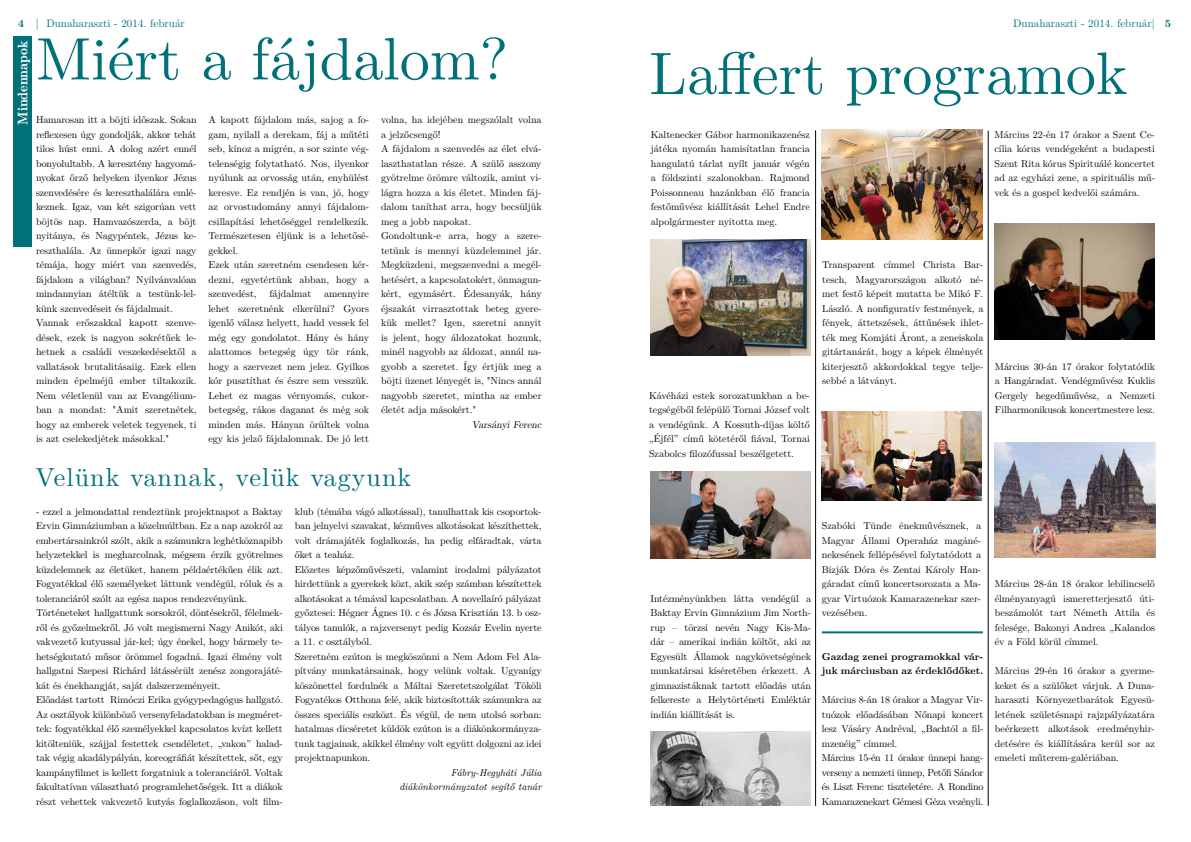
<style>
.page{position:relative;width:1191px;height:842px;background:#fff}
.page>*{position:absolute;margin:0;border:0;box-sizing:border-box;transform-origin:0 0}
.t1{font:60px "LM Roman 10";color:#007079}
.t2{font:26px "LM Roman 10";letter-spacing:.04em;color:#007079}
.t3{font:14px "LM Roman Demi 10";color:#fff}
.t4{font:11px "LM Roman 10";color:#007079}
.t5{font:10px/14.5px "LM Roman 10";letter-spacing:-.01em;color:#000;text-align:justify}
.t6{font:10px/14.5px "LM Roman 10";letter-spacing:-.03em;color:#000}
.t7{font:700 10px/14.5px "LM Roman 10";color:#000}
.t8{font:italic 10px/14.5px "LM Roman 10";color:#000;text-align:right}
.t9{font:10px "LM Roman Slant 10";color:#000}
.s1{font-weight:700}
</style>
<div class="page">
<img style="left:821px;top:129px;width:161px;height:111px">
<img style="left:651px;top:731px;width:159px;height:75px">
<img style="left:650px;top:240px;width:160px;height:116px">
<img style="left:995px;top:223px;width:160px;height:117px">
<img style="left:821px;top:412px;width:160px;height:88px">
<img style="left:650px;top:471px;width:160px;height:88px">
<img style="left:995px;top:442px;width:160px;height:115px">
<div style="left:13px;top:36px;width:18px;height:211px;background:#007079"></div>
<hr style="left:815px;top:130px;width:1px;height:676px;background:#000">
<hr style="left:988px;top:131px;width:1px;height:675px;background:#000">
<hr style="left:821px;top:631px;width:161px;height:2px;background:#007079">
<p class="t4" style="left:18px;top:15px;width:168px"><span class="s1">4</span> | Dunaharaszti - 2014. február</p>
<p class="t4" style="left:1013px;top:14px;width:160px">Dunaharaszti - 2014. február| <span class="s1">5</span></p>
<h1 class="t1" style="left:36px;top:12px;width:473px">Miért a fájdalom?</h1>
<h3 class="t3" style="left:11px;top:125px;width:86px;rotate:-90deg">Mindennapok</h3>
<p class="t5" style="left:36px;top:112px;width:162px;text-align:left">Hamarosan itt a böjti időszak. Sokan reflexesen úgy gondolják, akkor tehát tilos húst enni. A dolog azért ennél bonyolultabb. A keresztény hagyomá&shy;nyokat őrző helyeken ilyenkor Jézus szenvedésére és kereszthalálára emlé&shy;keznek. Igaz, van két szigorúan vett böjtös nap. Hamvazószerda, a böjt nyitánya, és Nagypéntek, Jézus ke&shy;reszthalála. Az ünnepkör igazi nagy témája, hogy miért van szenvedés, fájdalom a világban? Nyilvánvalóan mindannyian átéltük a testünk-lel&shy;künk szenvedéseit és fájdalmait.<br>Vannak erőszakkal kapott szenve&shy;dések, ezek is nagyon sokrétűek le&shy;hetnek a családi veszekedésektől a vallatások brutalitásaiig. Ezek ellen minden épelméjű ember tiltakozik.<br>Nem véletlenül van az Evangélium&shy;ban a mondat: "Amit szeretnétek, hogy az emberek veletek tegyenek, ti is azt cselekedjétek másokkal."</p>
<p class="t5" style="left:208px;top:112px;width:162px;text-align:left">A kapott fájdalom más, sajog a fo&shy;gam, nyilall a derekam, fáj a műtéti seb, kínoz a migrén, a sor szinte vég&shy;telenségig folytatható. Nos, ilyenkor nyúlunk az orvosság után, enyhülést keresve. Ez rendjén is van, jó, hogy az orvostudomány annyi fájdalom&shy;csillapítási lehetőséggel rendelkezik.<br>Természetesen éljünk is a lehetősé&shy;gekkel.<br>Ezek után szeretném csendesen kér&shy;dezni, egyetértünk abban, hogy a szenvedést,</p>
<p class="t5" style="left:381px;top:112px;width:162px;text-align:left">volna, ha idejében megszólalt volna a jelzőcsengő!<br>A fájdalom a szenvedés az élet elvá&shy;laszthatatlan része. A szülő asszony gyötrelme örömre változik, amint vi&shy;lágra hozza a kis életet. Minden fáj&shy;dalom taníthat arra, hogy becsüljük meg a jobb napokat.<br>Gondoltunk-e arra, hogy a szere&shy;tetünk is mennyi küzdelemmel jár.<br>Megküzdeni, megszenvedni a megél&shy;hetésért, a kapcsolatokért, önmagun&shy;kért, egymásért. Édesanyák, hány éjszakát virrasztottak beteg gyere&shy;kük mellet? Igen, szeretni annyit is jelent, hogy áldozatokat hozunk, minél nagyobb az áldozat, annál na&shy;gyobb a szeretet. Így értjük meg a böjti üzenet lényegét is, "Nincs annál nagyobb szeretet, mintha az ember életét adja másokért."</p>
<p class="t9" style="left:472px;top:416px;width:71px">Varsányi Ferenc</p>
<p class="t5" style="left:269px;top:286px;width:43px">fájdalmat</p>
<p class="t5" style="left:208px;top:286px;width:162px;text-indent:115px">amennyire lehet szeretnénk elkerülni? Gyors igenlő válasz helyett, hadd vessek fel még egy gondolatot. Hány és hány alattomos betegség úgy tör ránk, hogy a szervezet nem jelez. Gyilkos kór pusztíthat és észre sem vesszük.<br>Lehet ez magas vérnyomás, cukor&shy;betegség, rákos daganat és még sok minden más. Hányan örültek volna egy kis jelző fájdalomnak. De jó lett</p>
<h2 class="t2" style="left:36px;top:456px;width:377px">Velünk vannak, velük vagyunk</h2>
<p class="t5" style="left:36px;top:503px;width:248px;text-align:left">- ezzel a jelmondattal rendeztünk projektnapot a Baktay Ervin Gimnáziumban a közelmúltban. Ez a nap azokról az embertársainkról szólt, akik a számunkra leghétköznapibb helyzetekkel is megharcolnak, mégsem érzik gyötrelmes küzdelemnek az életüket, hanem példaértékűen élik azt.<br>Fogyatékkal élő személyeket láttunk vendégül, róluk és a toleranciáról szólt az egész napos rendezvényünk.<br>Történeteket hallgattunk sorsokról, döntésekről, félelmek&shy;ről és győzelmekről. Jó volt megismerni Nagy Anikót, aki vakvezető kutyussal jár-kel; úgy énekel, hogy bármely te&shy;hetségkutató műsor örömmel fogadná. Igazi élmény volt hallgatni Szepesi Richárd látássérült zenész zongorajáté&shy;kát és énekhangját, saját dalszerzeményeit.<br>Előadást tartott Rimóczi Erika gyógypedagógus hallgató.<br>Az osztályok különböző versenyfeladatokban is megméret&shy;tek: fogyatékkal élő személyekkel kapcsolatos kvízt kellett kitölteniük, szájjal festettek csendéletet, „vakon” halad&shy;tak végig akadálypályán, koreográfiát készítettek, sőt, egy kampányfilmet is kellett forgatniuk a toleranciáról. Voltak fakultatívan választható programlehetőségek. Itt a diákok részt vehettek vakvezető kutyás foglalkozáson, volt film-</p>
<p class="t5" style="left:295px;top:503px;width:248px;text-align:left">klub (témába vágó alkotással), tanulhattak kis csoportok&shy;ban jelnyelvi szavakat, kézműves alkotásokat készíthettek, volt drámajáték foglalkozás, ha pedig elfáradtak, várta őket a teaház.<br>Előzetes képzőművészeti, valamint irodalmi pályázatot hirdettünk a gyerekek közt, akik szép számban készítettek alkotásokat a témával kapcsolatban. A novellaíró pályázat győztesei: Hégner Ágnes 10. c és Józsa Krisztián 13. b osz&shy;tályos tanulók, a rajzversenyt pedig Kozsár Evelin nyerte a 11. c osztályból.<br>Szeretném ezúton is megköszönni a Nem Adom Fel Ala&shy;pítvány munkatársainak, hogy velünk voltak. Ugyanígy köszönettel fordulnék a Máltai Szeretetszolgálat Tököli Fogyatékos Otthona felé, akik biztosították számunkra az összes speciális eszközt. És végül, de nem utolsó sorban: hatalmas dicséretet küldök ezúton is a diákönkormányza&shy;tunk tagjainak, akikkel élmény volt együtt dolgozni az idei projektnapunkon.</p>
<p class="t8" style="left:399px;top:764px;width:144px">Fábry-Hegyháti Júlia diákönkormányzatot segítő tanár</p>
<h1 class="t1" style="left:649px;top:26px;width:480px">Laffert programok</h1>
<p class="t5" style="left:651px;top:126px;width:161px">Kaltenecker Gábor harmonikazenész játéka nyomán hamisítatlan francia hangulatú tárlat nyílt január végén a földszinti szalonokban. Rajmond Poissonneau hazánkban élő francia festőművész kiállítását Lehel Endre alpolgármester nyitotta meg.</p>
<p class="t5" style="left:822px;top:257px;width:163px">Transparent címmel Christa Bar&shy;tesch, Magyarországon alkotó né&shy;met festő képeit mutatta be Mikó F.<br>László. A nonfiguratív festmények, a fények, áttetszések, áttűnések ihlet&shy;ték meg Komjáti Áront, a zeneiskola gitártanárát, hogy a képek élményét kiterjesztő akkordokkal tegye telje&shy;sebbé a látványt.</p>
<p class="t5" style="left:994px;top:126px;width:162px">Március 22-én 17 órakor a Szent Ce&shy;cília kórus vendégeként a budapesti Szent Rita kórus Spirituálé koncertet ad az egyházi zene, a spirituális mű&shy;vek és a gospel kedvelői számára.</p>
<p class="t5" style="left:995px;top:358px;width:161px">Március 30-án 17 órakor folytatódik a Hangáradat. Vendégművész Kuklis Gergely hegedűművész, a Nemzeti Filharmonikusok koncertmestere lesz.</p>
<p class="t5" style="left:649px;top:387px;width:162px">Kávéházi estek sorozatunkban a be&shy;tegségéből felépülő Tornai József volt a vendégünk. A Kossuth-díjas költő „Éjfél” című kötetéről fiával, Tornai Szabolcs filozófussal beszélgetett.</p>
<p class="t5" style="left:650px;top:590px;width:162px">Intézményünkben látta vendégül a Baktay Ervin Gimnázium Jim North&shy;rup – törzsi nevén Nagy Kis-Ma&shy;dár – amerikai indián költőt, aki az Egyesült Államok nagykövetségének munkatársai kíséretében érkezett. A gimnazistáknak tartott előadás után felkereste a Helytörténeti Emléktár indián kiállítását is.</p>
<p class="t5" style="left:821px;top:518px;width:161px">Szabóki Tünde énekművésznek, a Magyar Állami Operaház magáné&shy;nekesének fellépésével folytatódott a Bizják Dóra és Zentai Károly Han&shy;gáradat című koncertsorozata a Ma&shy;gyar Virtuózok Kamarazenekar szer&shy;vezésében.</p>
<p class="t7" style="left:821px;top:648px;width:163px">Gazdag zenei programokkal vár&shy;juk márciusban az érdeklődőket.</p>
<p class="t6" style="left:821px;top:692px;width:163px">Március 8-án 18 órakor a Magyar Vir&shy;tuózok előadásában Nőnapi koncert lesz Vásáry Andréval, „Bachtól a fil&shy;mzenéig” címmel.<br>Március 15-én 11 órakor ünnepi hang&shy;verseny a nemzeti ünnep, Petőfi Sándor és Liszt Ferenc tiszteletére. A Rondino Kamarazenekart Gémesi Géza vezényli.</p>
<p class="t5" style="left:994px;top:576px;width:162px">Március 28-án 18 órakor lebilincselő élményanyagú ismeretterjesztő úti&shy;beszámolót tart Németh Attila és felesége, Bakonyi Andrea „Kalandos év a Föld körül címmel.</p>
<p class="t5" style="left:994px;top:663px;width:162px">Március 29-én 16 órakor a gyerme&shy;keket és a szülőket várjuk. A Duna&shy;haraszti Környezetbarátok Egyesü&shy;letének születésnapi rajzpályázatára beérkezett alkotások eredményhir&shy;detésére és kiállítására kerül sor az emeleti műterem-galériában.</p>
</div>
